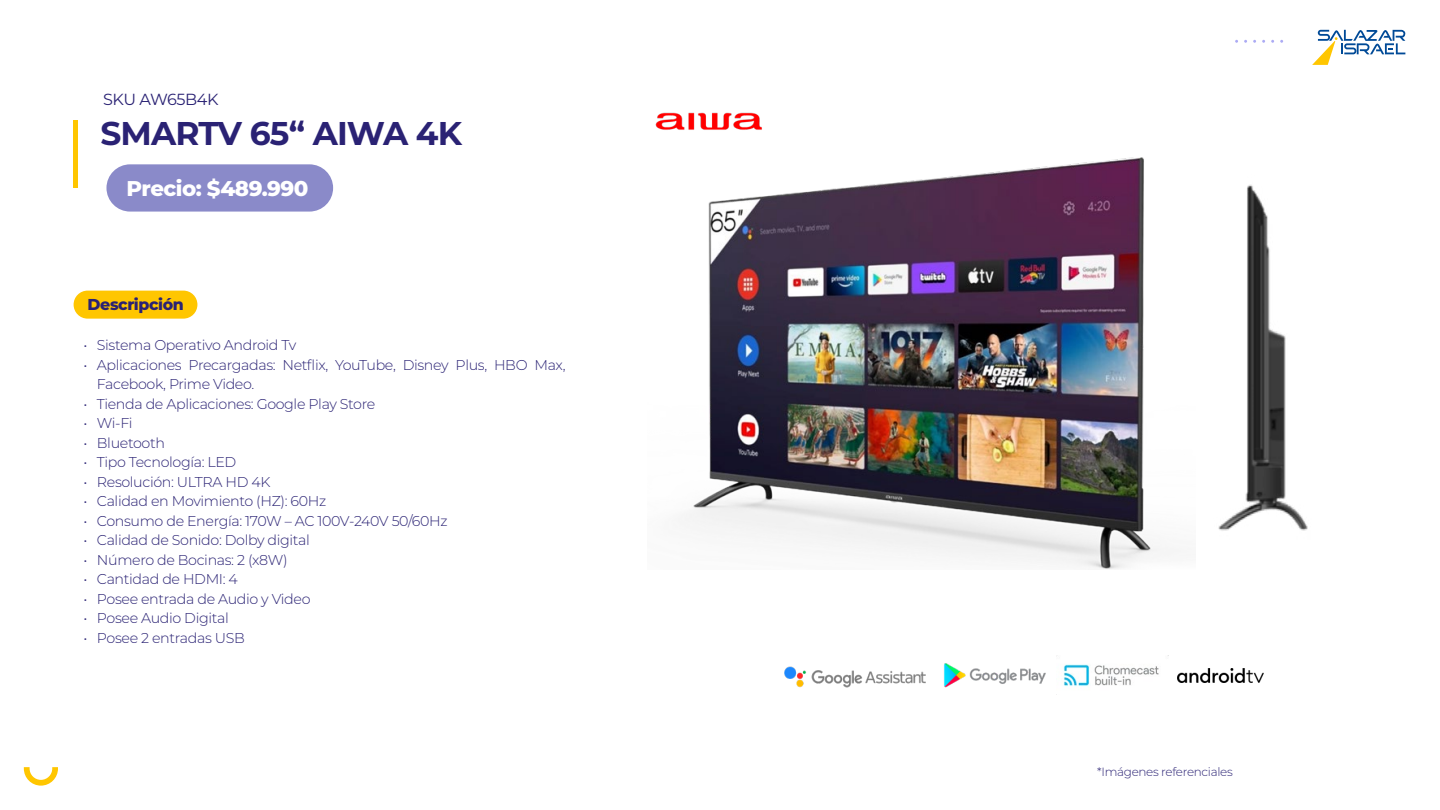
<style>
.page{position:relative;width:1440px;height:810px;background:#fff}
.page>*{position:absolute;margin:0;border:0;box-sizing:border-box;transform-origin:0 0}
.t1{font:700 32.92px "Montserrat";letter-spacing:-.025em;color:#2a2274}
.t2{font:800 21.3px "Montserrat";letter-spacing:-.025em;color:#fff}
.t3{font:16.05px "Montserrat";letter-spacing:-.025em;color:#2a2274}
.t4{font:800 15.75px "Montserrat";letter-spacing:-.025em;color:#2a2274}
.t5{font:300 14.25px/19.5px "Montserrat";letter-spacing:-.025em;color:#2a2274}
.t6{font:300 11.93px "Montserrat";letter-spacing:-.025em;color:#2a2274}
</style>
<div class="page">
<hr style="left:74px;top:120px;width:4px;height:68px;background:#ffc600">
<div style="left:74px;top:291px;width:123px;height:28px;background:#ffc600;border-radius:14px"></div>
<div style="left:106px;top:164px;width:227px;height:48px;background:#8a8ac9;border-radius:24px"></div>
<svg style="left:1312px;top:30px;width:93px;height:35px"></svg>
<svg style="left:24px;top:767px;width:34px;height:19px"></svg>
<img style="left:784px;top:666px;width:142px;height:22px">
<img style="left:944px;top:663px;width:113px;height:32px">
<img style="left:1063px;top:664px;width:96px;height:22px">
<img style="left:1178px;top:668px;width:85px;height:15px">
<img style="left:685px;top:157px;width:476px;height:412px">
<img style="left:1218px;top:184px;width:90px;height:347px">
<img style="left:655px;top:112px;width:107px;height:18px">
<p class="t3" style="left:103px;top:89px;width:117px">SKU AW65B4K</p>
<h1 class="t1" style="left:100px;top:109px;width:363px">SMARTV 65“ AIWA 4K</h1>
<h2 class="t2" style="left:127px;top:173px;width:183px">Precio: $489.990</h2>
<p class="t4" style="left:88px;top:293px;width:98px">Descripción</p>
<p class="t5" style="left:83px;top:335px;width:214px">• Sistema Operativo Android Tv</p>
<p class="t5" style="left:97px;top:355px;width:470px;text-indent:-13px">• Aplicaciones Precargadas: Netflix, YouTube, Disney Plus, HBO Max,<br>Facebook, Prime Video.</p>
<p class="t5" style="left:83px;top:394px;width:293px">• Tienda de Aplicaciones: Google Play Store</p>
<p class="t5" style="left:83px;top:413px;width:51px">• Wi-Fi</p>
<p class="t5" style="left:83px;top:433px;width:83px">• Bluetooth</p>
<p class="t5" style="left:83px;top:452px;width:154px">• Tipo Tecnología: LED</p>
<p class="t5" style="left:83px;top:472px;width:188px">• Resolución: ULTRA HD 4K</p>
<p class="t5" style="left:83px;top:491px;width:244px">• Calidad en Movimiento (HZ): 60Hz</p>
<p class="t5" style="left:83px;top:510px;width:366px">• Consumo de Energía: 170W – AC 100V-240V 50/60Hz</p>
<p class="t5" style="left:83px;top:530px;width:228px">• Calidad de Sonido: Dolby digital</p>
<p class="t5" style="left:83px;top:549px;width:206px">• Número de Bocinas: 2 (x8W)</p>
<p class="t5" style="left:83px;top:569px;width:156px">• Cantidad de HDMI: 4</p>
<p class="t5" style="left:83px;top:588px;width:229px">• Posee entrada de Audio y Video</p>
<p class="t5" style="left:83px;top:608px;width:147px">• Posee Audio Digital</p>
<p class="t5" style="left:83px;top:627px;width:163px">• Posee 2 entradas USB</p>
<p class="t6" style="left:1097px;top:764px;width:137px">*Imágenes referenciales</p>
</div>
